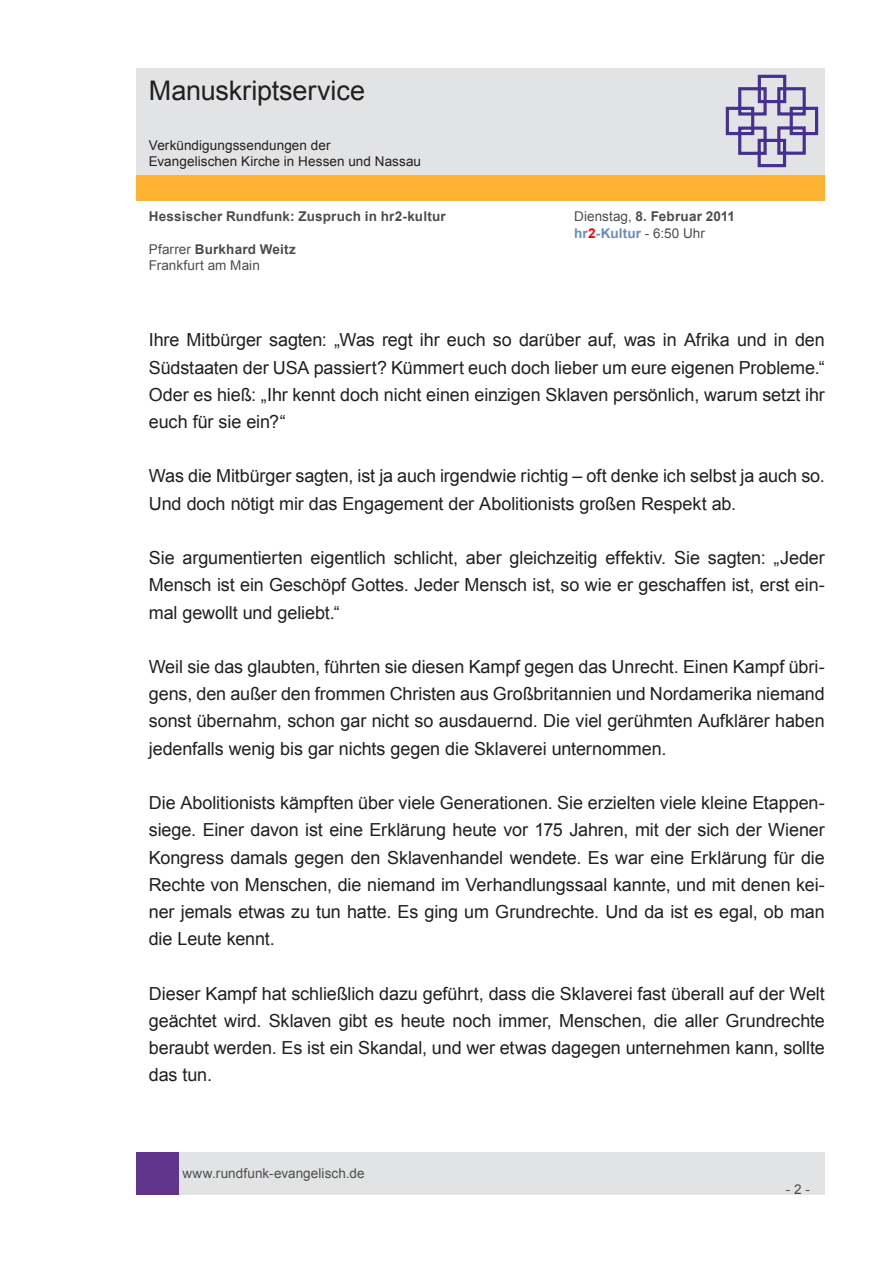
<style>
.page{position:relative;width:893px;height:1263px;background:#fff}
.page>*{position:absolute;margin:0;border:0;box-sizing:border-box;transform-origin:0 0}
.t1{font:27px "Arial";letter-spacing:-.005em;color:#231f20}
.t2{font:18px/27.2px "Arial";letter-spacing:-.005em;color:#231f20;text-align:justify}
.t3{font:13.5px/16.2px "Arial";letter-spacing:.005em;color:#4d4d4d}
.t4{font:13.5px/16.2px "Arial";letter-spacing:.005em;color:#231f20}
.t5{font:700 13.5px "Arial";letter-spacing:.015em;color:#4d4d4d}
.s1{font-weight:700}
.s2{font-weight:700;color:#688bc0}
.s3{font-weight:700;color:#f00}
</style>
<div class="page">
<div style="left:179px;top:1152px;width:646px;height:43px;background:#e2e3e4"></div>
<div style="left:136px;top:1152px;width:43px;height:43px;background:#5f348a"></div>
<div style="left:136px;top:175px;width:689px;height:26px;background:#ffb132"></div>
<div style="left:136px;top:68px;width:689px;height:106px;background:#e2e3e4"></div>
<svg style="left:725px;top:74px;width:94px;height:94px"></svg>
<h1 class="t1" style="left:149px;top:73px;width:218px">Manuskriptservice</h1>
<p class="t4" style="left:149px;top:137px;width:274px">Verkündigungssendungen der<br>Evangelischen Kirche in Hessen und Nassau</p>
<p class="t5" style="left:149px;top:208px;width:298px">Hessischer Rundfunk: Zuspruch in hr2-kultur</p>
<p class="t3" style="left:574px;top:209px;width:162px">Dienstag, <span class="s1">8. Februar 2011 </span><span class="s2">hr</span><span class="s3">2</span><span class="s2">-Kultur</span> - 6:50 Uhr</p>
<p class="t3" style="left:149px;top:241px;width:149px">Pfarrer <span class="s1">Burkhard Weitz<br></span>Frankfurt am Main</p>
<p class="t2" style="left:149px;top:327px;width:678px">Ihre Mitbürger sagten: „Was regt ihr euch so darüber auf, was in Afrika und in den Südstaaten der USA passiert? Kümmert euch doch lieber um eure eigenen Probleme.“ Oder es hieß: „Ihr kennt doch nicht einen einzigen Sklaven persönlich, warum setzt ihr euch für sie ein?“</p>
<p class="t2" style="left:149px;top:463px;width:677px">Was die Mitbürger sagten, ist ja auch irgendwie richtig – oft denke ich selbst ja auch so.<br>Und doch nötigt mir das Engagement der Abolitionists großen Respekt ab.</p>
<p class="t2" style="left:149px;top:544px;width:678px">Sie argumentierten eigentlich schlicht, aber gleichzeitig effektiv. Sie sagten: „Jeder Mensch ist ein Geschöpf Gottes. Jeder Mensch ist, so wie er geschaffen ist, erst ein&shy;mal gewollt und geliebt.“</p>
<p class="t2" style="left:149px;top:653px;width:678px">Weil sie das glaubten, führten sie diesen Kampf gegen das Unrecht. Einen Kampf übri&shy;gens, den außer den frommen Christen aus Großbritannien und Nordamerika niemand sonst übernahm, schon gar nicht so ausdauernd. Die viel gerühmten Aufklärer haben jedenfalls wenig bis gar nichts gegen die Sklaverei unternommen.</p>
<p class="t2" style="left:149px;top:789px;width:678px">Die Abolitionists kämpften über viele Generationen. Sie erzielten viele kleine Etappen&shy;siege. Einer davon ist eine Erklärung heute vor 175 Jahren, mit der sich der Wiener Kongress damals gegen den Sklavenhandel wendete. Es war eine Erklärung für die Rechte von Menschen, die niemand im Verhandlungssaal kannte, und mit denen kei&shy;ner jemals etwas zu tun hatte. Es ging um Grundrechte. Und da ist es egal, ob man die Leute kennt.</p>
<p class="t2" style="left:149px;top:980px;width:677px">Dieser Kampf hat schließlich dazu geführt, dass die Sklaverei fast überall auf der Welt geächtet wird. Sklaven gibt es heute noch immer, Menschen, die aller Grundrechte beraubt werden. Es ist ein Skandal, und wer etwas dagegen unternehmen kann, sollte das tun.</p>
<p class="t3" style="left:182px;top:1165px;width:184px">www.rundfunk-evangelisch.de</p>
<p class="t3" style="left:786px;top:1181px;width:26px">- 2 -</p>
</div>
